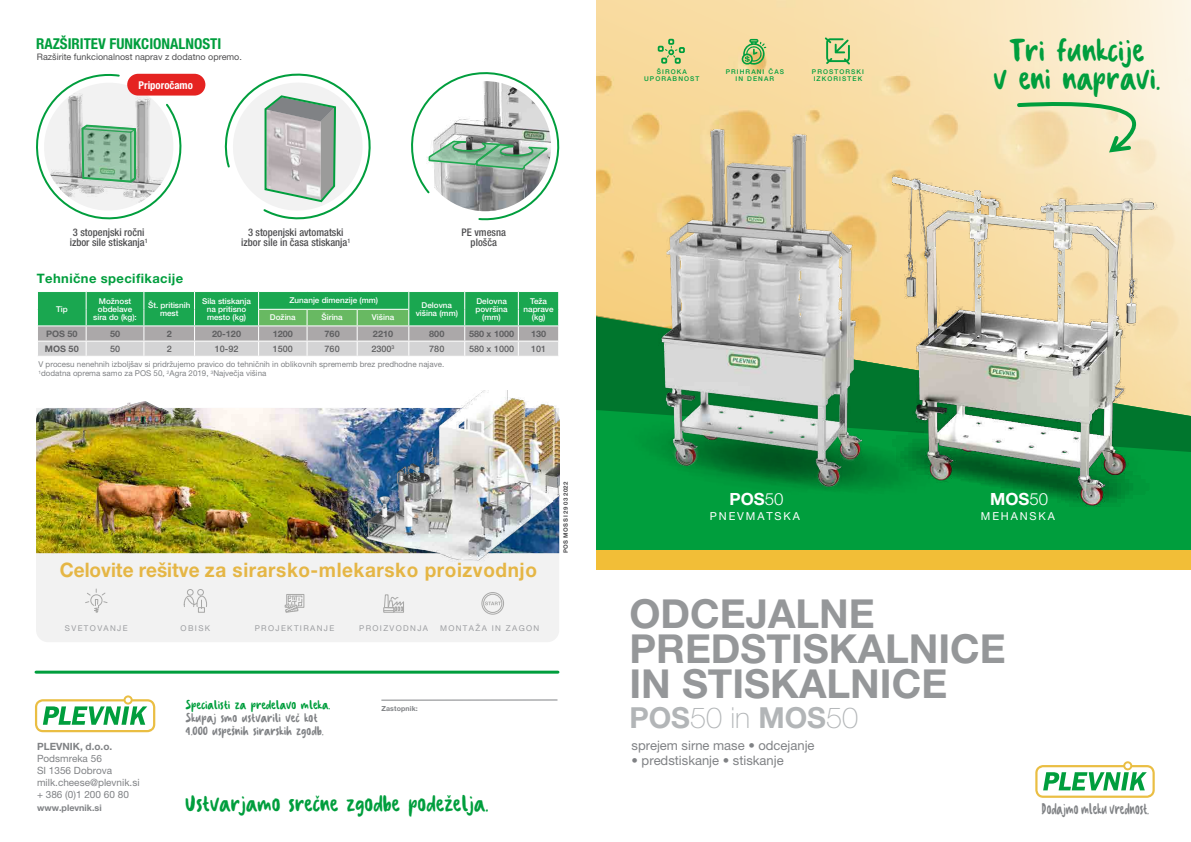
<style>
.page{position:relative;width:1191px;height:842px;background:#fff}
.page>*{position:absolute;margin:0;border:0;box-sizing:border-box;transform-origin:0 0}
.t1{font:700 40px/35px "Helvetica Neue LT Pro";color:#959799}
.t2{font:33.2px/28px "Plevnik Milk";color:#009e3d;text-align:center}
.t3{font:700 29px "Helvetica Neue LT Pro";color:#b2b5b7}
.t4{font:23.2px "Plevnik Milk";color:#009e3d}
.t5{font:700 20px "Helvetica Neue LT Pro";letter-spacing:.03em;color:#e5b645;scale:.95 1}
.t6{font:700 16.8px "Helvetica Neue LT Pro";color:#fff}
.t7{font:16px "Plevnik Milk";color:#808285;scale:.79 1}
.t8{font:700 condensed 15px "Helvetica Neue LT Pro";color:#009e3d}
.t9{font:13px/13px "Plevnik Milk";color:#808285}
.t10{font:13px "Helvetica Neue LT Pro";color:#808285}
.t11{font:13px "Plevnik Milk";color:#009e3d}
.t12{font:700 13px "Helvetica Neue LT Pro";letter-spacing:.03em;color:#009e3d}
.t13{font:11px "Helvetica Neue LT Pro";letter-spacing:.17em;color:#fff}
.t14{font:700 condensed 10.7px "Helvetica Neue LT Pro";color:#fff}
.t15{font:500 condensed 10.5px/10.5px "Helvetica Neue LT Pro";color:#4e4e50;text-align:center}
.t16{font:10px/12px "Helvetica Neue LT Pro";color:#808285}
.t17{font:700 10px "Helvetica Neue LT Pro";color:#808285}
.t18{font:9px "Helvetica Neue LT Pro";color:#4e4e50}
.t19{font:700 9px "Helvetica Neue LT Pro";color:#4e4e50}
.t20{font:500 9px "Helvetica Neue LT Pro";color:#4e4e50}
.t21{font:700 9px "Helvetica Neue LT Pro";color:#808285}
.t22{font:500 8px/8px "Helvetica Neue LT Pro";color:#fff;text-align:center}
.t23{font:8px/9.6px "Helvetica Neue LT Pro";color:#808285}
.t24{font:8px "Helvetica Neue LT Pro";letter-spacing:.17em;color:#9d9fa2}
.t25{font:700 7px "Helvetica Neue LT Pro";letter-spacing:.02em;color:#808285}
.t26{font:500 6.5px/7px "Helvetica Neue LT Pro";letter-spacing:.17em;color:#009e3d;text-align:center}
.t27{font:700 6px "Helvetica Neue LT Pro";letter-spacing:.03em;color:#4e4e50}
.s1{font-weight:300}
.s2{font-weight:100}
</style>
<div class="page">
<img style="left:596px;top:0;width:595px;height:314px">
<div style="left:596px;top:455px;width:595px;height:95px;background:#009e3d"></div>
<svg style="left:596px;top:314px;width:595px;height:141px;background:#3b9249"></svg>
<svg style="left:622px;top:415px;width:252px;height:86px;background:#00973a"></svg>
<div style="left:587px;top:550px;width:604px;height:19px;background:#f2be37"></div>
<img style="left:874px;top:172px;width:302px;height:364px">
<div style="left:36px;top:553px;width:523px;height:89px;background:#f2f2f2"></div>
<svg style="left:224px;top:73px;width:147px;height:147px"></svg>
<svg style="left:411px;top:72px;width:149px;height:149px"></svg>
<svg style="left:36px;top:74px;width:146px;height:146px"></svg>
<div style="left:571px;top:0;width:24px;height:672px;background:#fff"></div>
<hr style="left:36px;top:671px;width:522px;height:3px;background:#009e3d">
<img style="left:36px;top:408px;width:329px;height:145px">
<img style="left:108px;top:401px;width:61px;height:22px">
<img style="left:365px;top:391px;width:194px;height:172px">
<div style="left:483px;top:594px;width:19px;height:19px;border:1px solid #a8a8a7;border-radius:50%"></div>
<div style="left:481px;top:592px;width:23px;height:23px;border:1px solid #a8a8a7;border-radius:50%"></div>
<svg style="left:485px;top:601px;width:16px;height:4px"></svg>
<svg style="left:383px;top:594px;width:21px;height:19px"></svg>
<svg style="left:84px;top:589px;width:24px;height:24px"></svg>
<div style="left:286px;top:594px;width:18px;height:14px;border:1px solid #a8a8a7"></div>
<svg style="left:284px;top:595px;width:19px;height:18px"></svg>
<div style="left:197px;top:589px;width:7px;height:7px;border:1px solid #a8a8a7;border-radius:50%"></div>
<div style="left:187px;top:589px;width:7px;height:7px;border:1px solid #a8a8a7;border-radius:50%"></div>
<div style="left:198px;top:607px;width:7px;height:6px;border:1px solid #a8a8a7"></div>
<svg style="left:183px;top:595px;width:24px;height:13px"></svg>
<img style="left:647px;top:126px;width:215px;height:375px">
<svg style="left:657px;top:39px;width:28px;height:25px"></svg>
<svg style="left:741px;top:39px;width:25px;height:27px"></svg>
<svg style="left:824px;top:37px;width:26px;height:28px"></svg>
<svg style="left:1035px;top:761px;width:119px;height:37px"></svg>
<svg style="left:1014px;top:99px;width:135px;height:56px;background:#dfdeb1"></svg>
<svg style="left:35px;top:695px;width:120px;height:37px"></svg>
<svg style="left:37px;top:291px;width:522px;height:65px;background:#75b88c"></svg>
<hr style="left:381px;top:700px;width:176px;height:1px;background:#808285">
<div style="left:127px;top:74px;width:78px;height:22px;background:#e52321;border-radius:11px"></div>
<h3 class="t8" style="left:36px;top:35px;width:187px">RAZŠIRITEV FUNKCIONALNOSTI</h3>
<p class="t18" style="left:37px;top:52px;width:206px">Razširite funkcionalnost naprav z dodatno opremo.</p>
<h3 class="t14" style="left:138px;top:78px;width:56px">Priporočamo</h3>
<h3 class="t15" style="left:70px;top:227px;width:79px">3 stopenjski ročni izbor sile stiskanja<sup>1</sup></h3>
<h3 class="t15" style="left:241px;top:227px;width:111px">3 stopenjski avtomatski izbor sile in časa stiskanja<sup>1</sup></h3>
<h3 class="t15" style="left:461px;top:227px;width:46px">PE vmesna plošča</h3>
<h3 class="t12" style="left:37px;top:270px;width:148px">Tehnične specifikacije</h3>
<p class="t22" style="left:56px;top:305px;width:13px">Tip</p>
<p class="t22" style="left:93px;top:297px;width:45px">Možnost obdelave sira do (kg):</p>
<p class="t22" style="left:148px;top:301px;width:44px">Št. pritisnih mest</p>
<p class="t22" style="left:202px;top:297px;width:50px">Sila stiskanja na pritisno mesto (kg)</p>
<p class="t22" style="left:289px;top:296px;width:90px">Zunanje dimenzije (mm)</p>
<p class="t22" style="left:416px;top:301px;width:44px">Delovna višina (mm)</p>
<p class="t22" style="left:475px;top:297px;width:34px">Delovna površina (mm)</p>
<p class="t22" style="left:523px;top:297px;width:32px">Teža naprave</p>
<p class="t22" style="left:270px;top:314px;width:27px">Dožina</p>
<p class="t22" style="left:322px;top:314px;width:23px">Širina</p>
<p class="t22" style="left:372px;top:314px;width:24px">Višina</p>
<p class="t22" style="left:532px;top:313px;width:15px">(kg)</p>
<p class="t19" style="left:46px;top:328px;width:33px">POS 50</p>
<p class="t19" style="left:110px;top:328px;width:12px">50</p>
<p class="t19" style="left:167px;top:328px;width:7px">2</p>
<p class="t19" style="left:212px;top:328px;width:30px">20-120</p>
<p class="t19" style="left:273px;top:328px;width:22px">1200</p>
<p class="t19" style="left:325px;top:328px;width:17px">760</p>
<p class="t19" style="left:373px;top:328px;width:22px">2210</p>
<p class="t19" style="left:429px;top:328px;width:17px">800</p>
<p class="t19" style="left:469px;top:328px;width:47px">580 x 1000</p>
<p class="t19" style="left:531px;top:328px;width:17px">130</p>
<p class="t19" style="left:45px;top:343px;width:35px">MOS 50</p>
<p class="t20" style="left:110px;top:343px;width:12px">50</p>
<p class="t20" style="left:167px;top:343px;width:7px">2</p>
<p class="t20" style="left:215px;top:343px;width:25px">10-92</p>
<p class="t20" style="left:273px;top:343px;width:22px">1500</p>
<p class="t20" style="left:324px;top:343px;width:17px">760</p>
<p class="t20" style="left:371px;top:343px;width:25px">2300<sup>3</sup></p>
<p class="t20" style="left:429px;top:343px;width:17px">780</p>
<p class="t20" style="left:469px;top:343px;width:47px">580 x 1000</p>
<p class="t20" style="left:531px;top:343px;width:17px">101</p>
<p class="t23" style="left:39px;top:359px;width:407px">V procesu nenehnih izboljšav si pridržujemo pravico do tehničnih in oblikovnih sprememb brez predhodne najave.<br><sup>1</sup>dodatna oprema samo za POS 50, <sup>2</sup>Agra 2019, <sup>3</sup>Največja višina</p>
<h3 class="t5" style="left:60px;top:558px;width:504px">Celovite rešitve za sirarsko-mlekarsko proizvodnjo</h3>
<p class="t24" style="left:65px;top:623px;width:64px">SVETOVANJE</p>
<p class="t24" style="left:181px;top:623px;width:31px">OBISK</p>
<p class="t24" style="left:255px;top:623px;width:81px">PROJEKTIRANJE</p>
<p class="t24" style="left:359px;top:623px;width:70px">PROIZVODNJA</p>
<p class="t24" style="left:440px;top:623px;width:101px">MONTAŽA IN ZAGON</p>
<p class="t27" style="left:562px;top:553px;width:72px;rotate:-90deg">POS MOS SI 29 03 2022</p>
<p class="t17" style="left:37px;top:740px;width:77px">PLEVNIK, d.o.o.</p>
<p class="t16" style="left:37px;top:752px;width:104px">Podsmreka 56<br>SI 1356 Dobrova milk.cheese@plevnik.si + 386 (0)1 200 60 80</p>
<p class="t21" style="left:37px;top:802px;width:66px">www.plevnik.si</p>
<h3 class="t11" style="left:186px;top:700px;width:146px">Specialisti za predelavo mleka.</h3>
<h3 class="t9" style="left:186px;top:713px;width:139px">Skupaj smo ustvarili več kot<br>4.000 uspešnih sirarskih zgodb.</h3>
<p class="t25" style="left:381px;top:704px;width:38px">Zastopnik:</p>
<h3 class="t4" style="left:186px;top:794px;width:304px">Ustvarjamo srečne zgodbe podeželja.</h3>
<p class="t26" style="left:644px;top:68px;width:57px">ŠIROKA<br>UPORABNOST</p>
<p class="t26" style="left:725px;top:68px;width:60px">PRIHRANI ČAS<br>IN DENAR</p>
<p class="t26" style="left:812px;top:68px;width:54px;text-align:left">PROSTORSKI<br>IZKORISTEK</p>
<h2 class="t2" style="left:994px;top:40px;width:168px">Tri funkcije<br>v eni napravi.</h2>
<h3 class="t6" style="left:729px;top:488px;width:55px">POS<span class="s1">50</span></h3>
<h3 class="t13" style="left:710px;top:509px;width:91px">PNEVMATSKA</h3>
<h3 class="t6" style="left:990px;top:488px;width:59px">MOS<span class="s1">50</span></h3>
<h3 class="t13" style="left:981px;top:509px;width:75px">MEHANSKA</h3>
<h1 class="t1" style="left:629px;top:595px;width:378px">ODCEJALNE<br>PREDSTISKALNICE<br>IN STISKALNICE</h1>
<h3 class="t3" style="left:629px;top:699px;width:230px">POS<span class="s2">50 in</span> MOS<span class="s2">50</span></h3>
<h3 class="t10" style="left:631px;top:737px;width:185px">sprejem sirne mase • odcejanje</h3>
<h3 class="t10" style="left:631px;top:753px;width:154px">• predstiskanje • stiskanje</h3>
<h3 class="t7" style="left:1041px;top:802px;width:137px">Dodajmo mleku vrednost.</h3>
</div>
